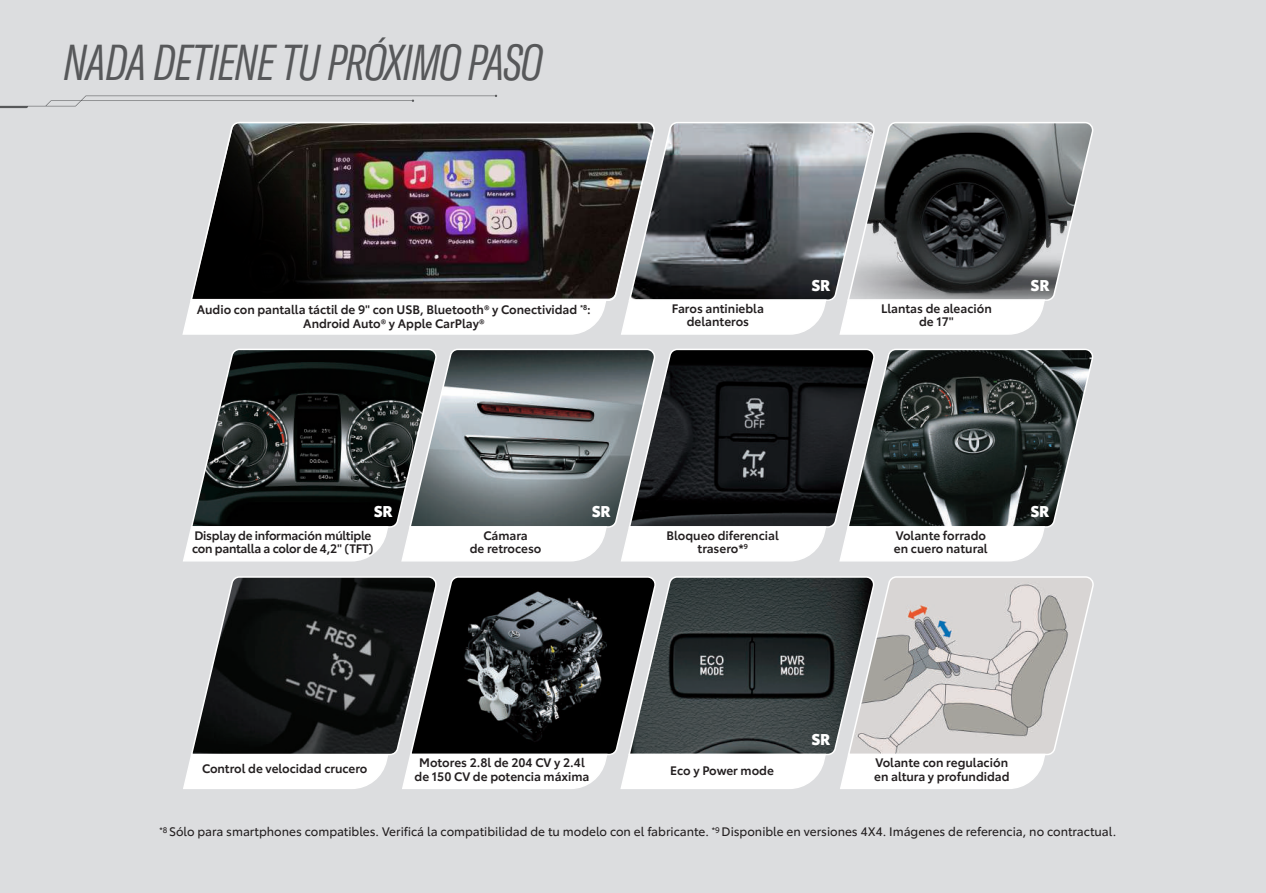
<style>
.page{position:relative;width:1266px;height:893px;background:#fff}
.page>*{position:absolute;margin:0;border:0;box-sizing:border-box;transform-origin:0 0}
.t1{font:italic 300 extra-condensed 49.65px "GT America";letter-spacing:-.02em;color:#57585a}
.t2{font:900 15.3px "Toyota Type";letter-spacing:-.02em;color:#fff}
.t3{font:600 12px/13.5px "Toyota Type";color:#231f20;text-align:center}
.t4{font:12px "Toyota Type";color:#231f20}
.t5{font:600 12px/13.5px "Toyota Type";letter-spacing:-.02em;color:#231f20}
</style>
<div class="page">
<div style="left:0;top:0;width:1265px;height:893px;background:#dcdddf"></div>
<svg style="left:0;top:95px;width:497px;height:13px"></svg>
<svg style="left:621px;top:122px;width:472px;height:213px;background:#7c7e80"></svg>
<svg style="left:183px;top:348px;width:910px;height:214px;background:#646869"></svg>
<svg style="left:183px;top:576px;width:911px;height:213px"></svg>
<div style="left:182px;top:302px;width:424px;height:33px;background:#fff"></div>
<img style="left:190px;top:122px;width:465px;height:180px">
<h1 class="t1" style="left:63px;top:35px;width:481px">NADA DETIENE TU PRÓXIMO PASO</h1>
<p class="t3" style="left:197px;top:302px;width:395px">Audio con pantalla táctil de 9" con USB, Bluetooth® y Conectividad <sup>*8</sup>:<br>Android Auto® y Apple CarPlay®</p>
<p class="t3" style="left:672px;top:301px;width:94px">Faros antiniebla delanteros</p>
<p class="t2" style="left:811px;top:273px;width:20px">SR</p>
<p class="t2" style="left:1030px;top:273px;width:20px">SR</p>
<p class="t3" style="left:881px;top:301px;width:112px">Llantas de aleación de 17"</p>
<p class="t2" style="left:374px;top:499px;width:20px">SR</p>
<p class="t2" style="left:592px;top:499px;width:20px">SR</p>
<p class="t2" style="left:1030px;top:499px;width:20px">SR</p>
<p class="t5" style="left:192px;top:527px;width:183px">Display de información múltiple con pantalla a color de 4,2" (TFT)</p>
<p class="t3" style="left:470px;top:527px;width:73px">Cámara<br>de retroceso</p>
<p class="t3" style="left:666px;top:527px;width:114px">Bloqueo diferencial trasero*<sup>9</sup></p>
<p class="t3" style="left:894px;top:527px;width:95px;text-align:left">Volante forrado en cuero natural</p>
<p class="t3" style="left:202px;top:761px;width:167px">Control de velocidad crucero</p>
<p class="t2" style="left:811px;top:728px;width:20px">SR</p>
<p class="t3" style="left:414px;top:755px;width:176px">Motores 2.8l de 204 CV y 2.4l de 150 CV de potencia máxima</p>
<p class="t3" style="left:670px;top:762px;width:105px">Eco y Power mode</p>
<p class="t3" style="left:874px;top:755px;width:137px;text-align:left">Volante con regulación en altura y profundidad</p>
<p class="t4" style="left:159px;top:823px;width:958px"><sup>*8</sup> Sólo para smartphones compatibles. Verificá la compatibilidad de tu modelo con el fabricante. <sup>*9</sup> Disponible en versiones 4X4. Imágenes de referencia, no contractual.</p>
</div>
